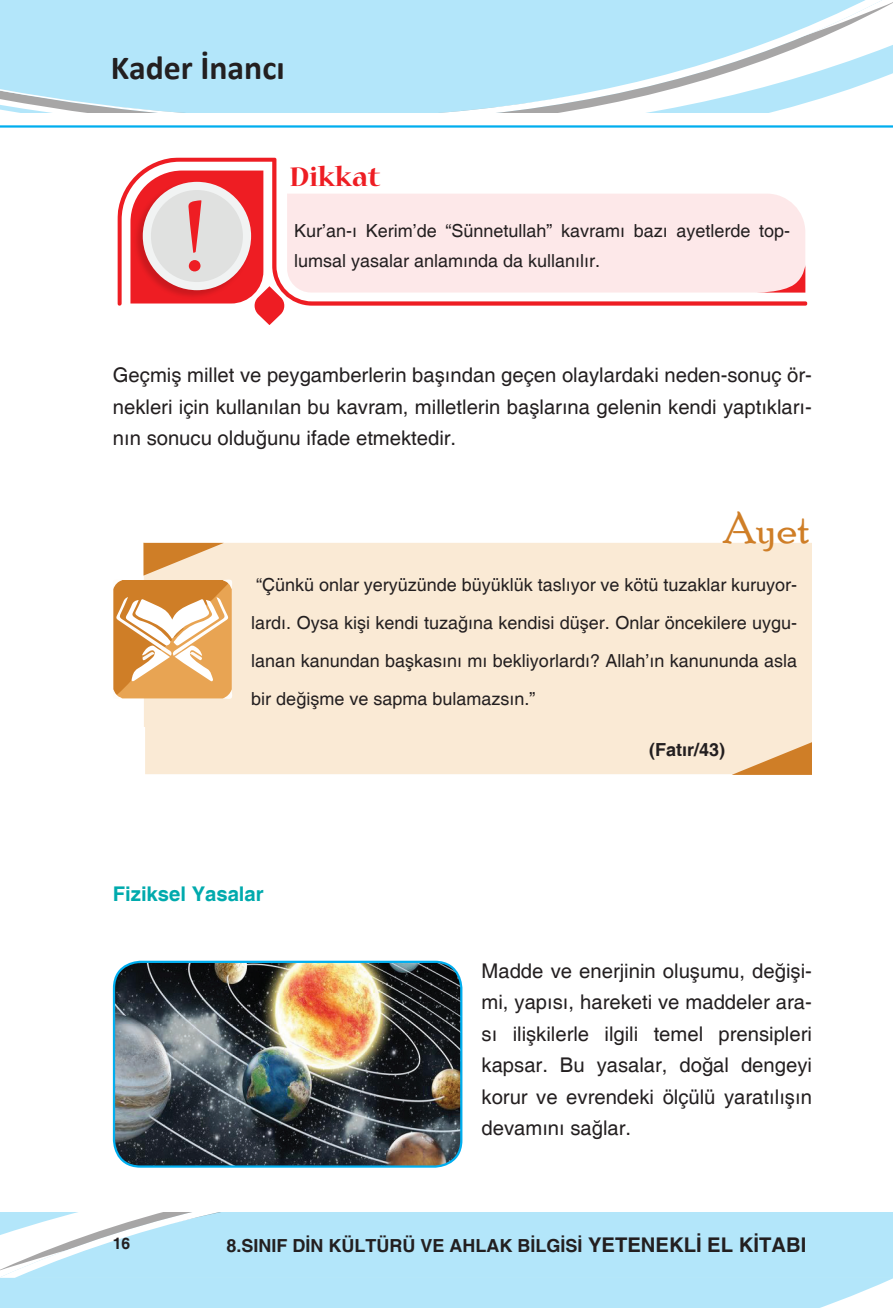
<style>
.page{position:relative;width:893px;height:1308px;background:#fff}
.page>*{position:absolute;margin:0;border:0;box-sizing:border-box;transform-origin:0 0}
.t1{font:700 112.5px "Nueva Std";color:#ee1d23}
.t2{font:45px "Poor Richard";color:#cf7e27}
.t3{font:700 33.75px "Calibri";color:#231f20}
.t4{font:700 29.93px "Nueva Std";color:#ee1d23}
.t5{font:20.25px/31.5px "Helvetica";color:#231f20;text-align:justify}
.t6{font:700 20.25px "Helvetica";color:#00aaad}
.t7{font:18px/38.2px "Helvetica";color:#231f20}
.t8{font:700 18px "Helvetica";color:#231f20}
.t9{font:700 15.75px "Helvetica";color:#231f20}
.s1{font-size:20.25px}
</style>
<div class="page">
<div style="left:0;top:1277px;width:893px;height:30px;background:#b3e6fa"></div>
<svg style="left:0;top:1235px;width:893px;height:42px;background:#b7e6f9"></svg>
<svg style="left:0;top:1213px;width:893px;height:22px;background:#bbe7f8"></svg>
<svg style="left:0;top:0;width:893px;height:45px;background:#b8e6f9"></svg>
<svg style="left:0;top:45px;width:893px;height:67px;fill:#b3e6fa"></svg>
<hr style="left:0;top:125px;width:893px;height:3px;background:#00aeef">
<svg style="left:117px;top:157px;width:690px;height:149px;fill:#fde8e9"></svg>
<svg style="left:755px;top:265px;width:50px;height:28px"></svg>
<svg style="left:130px;top:170px;width:156px;height:155px"></svg>
<div style="left:143px;top:542px;width:669px;height:232px;background:#faead5"></div>
<svg style="left:732px;top:742px;width:80px;height:33px;background:#e4b47e"></svg>
<svg style="left:113px;top:543px;width:120px;height:156px"></svg>
<img style="left:114px;top:963px;width:347px;height:203px">
<div style="left:113px;top:960px;width:349px;height:207px;border:2px solid #00aeef;border-radius:26px"></div>
<h3 class="t3" style="left:111px;top:44px;width:175px">Kader İnancı</h3>
<h1 class="t1" style="left:184px;top:184px;width:24px">!</h1>
<h3 class="t4" style="left:290px;top:163px;width:92px">Dikkat</h3>
<p class="t7" style="left:294px;top:217px;width:498px;line-height:29.2px">Kur’an-ı Kerim’de “Sünnetullah” kavramı bazı ayetlerde top&shy;lumsal yasalar anlamında da kullanılır.</p>
<p class="t5" style="left:113px;top:360px;width:701px">Geçmiş millet ve peygamberlerin başından geçen olaylardaki neden-sonuç ör&shy;nekleri için kullanılan bu kavram, milletlerin başlarına gelenin kendi yaptıkları&shy;nın sonucu olduğunu ifade etmektedir.</p>
<h2 class="t2" style="left:723px;top:502px;width:89px">Ayet</h2>
<p class="t7" style="left:251px;top:566px;width:547px;text-align:justify">“Çünkü onlar yeryüzünde büyüklük taslıyor ve kötü tuzaklar kuruyor&shy;lardı. Oysa kişi kendi tuzağına kendisi düşer. Onlar öncekilere uygu&shy;lanan kanundan başkasını mı bekliyorlardı? Allah’ın kanununda asla bir değişme ve sapma bulamazsın.”</p>
<p class="t8" style="left:649px;top:739px;width:78px">(Fatır/43)</p>
<p class="t6" style="left:113px;top:881px;width:152px">Fiziksel Yasalar</p>
<p class="t5" style="left:482px;top:955px;width:332px">Madde ve enerjinin oluşumu, değişi&shy;mi, yapısı, hareketi ve maddeler ara&shy;sı ilişkilerle ilgili temel prensipleri kapsar. Bu yasalar, doğal dengeyi korur ve evrendeki ölçülü yaratılışın devamını sağlar.</p>
<p class="t9" style="left:113px;top:1233px;width:19px">16</p>
<p class="t8" style="left:226px;top:1234px;width:581px">8.SINIF DİN KÜLTÜRÜ VE AHLAK BİLGİSİ <span class="s1">YETENEKLİ EL KİTABI</span></p>
</div>
